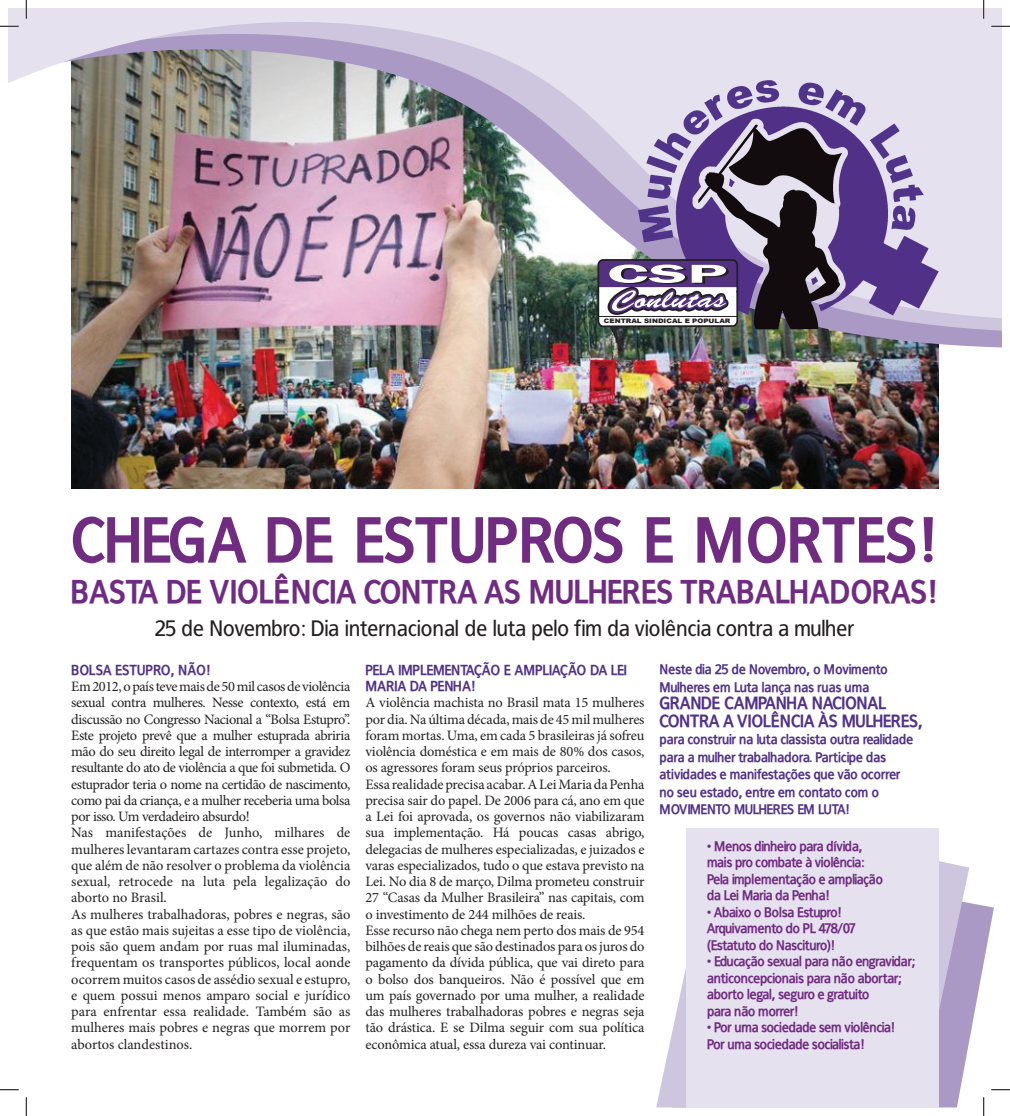
<style>
.page{position:relative;width:1010px;height:1116px;background:#fff}
.page>*{position:absolute;margin:0;border:0;box-sizing:border-box;transform-origin:0 0}
.t1{font:700 62.5px "Francophil Sans";color:#702c81}
.t2{font:700 32.5px "Francophil Sans";color:#702c81}
.t3{font:600 26.75px "Franklin Gothic";color:#fff;scale:2.48 1}
.t4{font:22.5px "Francophil Sans";color:#231f20}
.t5{font:700 17.5px/17.5px "Francophil Sans";letter-spacing:-.01em;color:#513289}
.t6{font:14.38px/16.2px "Minion Pro";letter-spacing:-.01em;color:#231f20}
.t7{font:700 14.38px/16.2px "Francophil Sans";color:#513289}
.t8{font:700 13.75px/16.5px "Francophil Sans";letter-spacing:-.025em;color:#702c81}
.t9{font:700 13.75px/17.5px "Francophil Sans";letter-spacing:-.01em;color:#513289}
.t10{font:900 6.12px "Arial";color:#231f20;scale:1.16 1}
</style>
<div class="page">
<svg style="left:969px;top:903px;width:24px;height:204px"></svg>
<svg style="left:656px;top:832px;width:313px;height:275px"></svg>
<img style="left:71px;top:468px;width:866px;height:21px">
<img style="left:71px;top:453px;width:868px;height:15px">
<img style="left:71px;top:441px;width:868px;height:12px">
<img style="left:9px;top:9px;width:992px;height:432px">
<svg style="left:923px;top:106px;width:15px;height:209px;background:#d4cde2"></svg>
<svg style="left:596px;top:80px;width:327px;height:249px;background:#8b7da1"></svg>
<div style="left:685px;top:828px;width:253px;height:279px;background:#e5e1ee"></div>
<svg style="left:0;top:25px;width:19px;height:2px"></svg>
<svg style="left:990px;top:25px;width:19px;height:2px"></svg>
<svg style="left:0;top:1089px;width:19px;height:1px"></svg>
<svg style="left:990px;top:1088px;width:19px;height:2px"></svg>
<svg style="left:25px;top:0;width:2px;height:19px"></svg>
<svg style="left:25px;top:1097px;width:2px;height:18px"></svg>
<svg style="left:982px;top:0;width:2px;height:19px"></svg>
<svg style="left:982px;top:1097px;width:2px;height:18px"></svg>
<h3 class="t3" style="left:607px;top:257px;width:50px">CSP</h3>
<p class="t10" style="left:603px;top:316px;width:111px">CENTRAL SINDICAL E POPULAR</p>
<h1 class="t1" style="left:71px;top:503px;width:868px">Chega de estupros e mortes!</h1>
<h2 class="t2" style="left:71px;top:572px;width:868px">Basta de violência contra as mulheres trabalhadoras!</h2>
<h3 class="t4" style="left:154px;top:615px;width:701px">25 de Novembro: Dia internacional de luta pelo fim da violência contra a mulher</h3>
<p class="t7" style="left:71px;top:661px;width:141px">Bolsa Estupro, NÃO!</p>
<p class="t6" style="left:71px;top:678px;width:280px">Em 2012, o país teve mais de 50 mil casos de violência sexual contra mulheres. Nesse contexto, está em discussão no Congresso Nacional a “Bolsa Estupro”.<br>Este projeto prevê que a mulher estuprada abriria mão do seu direito legal de interromper a gravidez resultante do ato de violência a que foi submetida. O estuprador teria o nome na certidão de nascimento, como pai da criança, e a mulher receberia uma bolsa por isso. Um verdadeiro absurdo!<br>Nas manifestações de Junho, milhares de mulheres levantaram cartazes contra esse projeto, que além de não resolver o problema da violência sexual, retrocede na luta pela legalização do aborto no Brasil.<br>As mulheres trabalhadoras, pobres e negras, são as que estão mais sujeitas a esse tipo de violência, pois são quem andam por ruas mal iluminadas, frequentam os transportes públicos, local aonde ocorrem muitos casos de assédio sexual e estupro, e quem possui menos amparo social e jurídico para enfrentar essa realidade. Também são as mulheres mais pobres e negras que morrem por abortos clandestinos.</p>
<p class="t7" style="left:365px;top:661px;width:263px">Pela implementação e ampliação da Lei<br>Maria da Penha!</p>
<p class="t6" style="left:365px;top:694px;width:280px">A violência machista no Brasil mata 15 mulheres por dia. Na última década, mais de 45 mil mulheres foram mortas. Uma, em cada 5 brasileiras já sofreu violência doméstica e em mais de 80% dos casos, os agressores foram seus próprios parceiros.<br>Essa realidade precisa acabar. A Lei Maria da Penha precisa sair do papel. De 2006 para cá, ano em que a Lei foi aprovada, os governos não viabilizaram sua implementação. Há poucas casas abrigo, delegacias de mulheres especializadas, e juizados e varas especializados, tudo o que estava previsto na Lei. No dia 8 de março, Dilma prometeu construir 27 “Casas da Mulher Brasileira” nas capitais, com o investimento de 244 milhões de reais.<br>Esse recurso não chega nem perto dos mais de 954 bilhões de reais que são destinados para os juros do pagamento da dívida pública, que vai direto para o bolso dos banqueiros. Não é possível que em um país governado por uma mulher, a realidade das mulheres trabalhadoras pobres e negras seja tão drástica. E se Dilma seguir com sua política econômica atual, essa dureza vai continuar.</p>
<p class="t9" style="left:659px;top:660px;width:230px">Neste dia 25 de Novembro, o M ovimento<br>Mulheres em Luta lança nas ruas uma</p>
<p class="t5" style="left:659px;top:694px;width:265px">grande campanha nacional contra a violência às mulheres,</p>
<p class="t9" style="left:659px;top:730px;width:255px">para construir na luta classista outra realidade para a mulher trabalhadora. Participe das atividades e manifestações que vão ocorrer no seu estado, entre em contato com o<br>M ovimento Mulheres em Luta!</p>
<p class="t8" style="left:707px;top:837px;width:177px">• Menos dinheiro para dívida, mais pro combate à violência:<br>Pela implementação e ampliação da Lei Maria da Penha!</p>
<p class="t8" style="left:707px;top:903px;width:151px">• Abaixo o Bolsa Estupro!<br>Arquivamento do PL 478/07 (Estatuto do Nascituro)!</p>
<p class="t8" style="left:707px;top:953px;width:210px">• Educação sexual para não engravidar; anticoncepcionais para não abortar; aborto legal, seguro e gratuito<br>para não morrer!</p>
<p class="t8" style="left:707px;top:1019px;width:190px">• Por uma sociedade sem violência!<br>Por uma sociedade socialista!</p>
</div>
